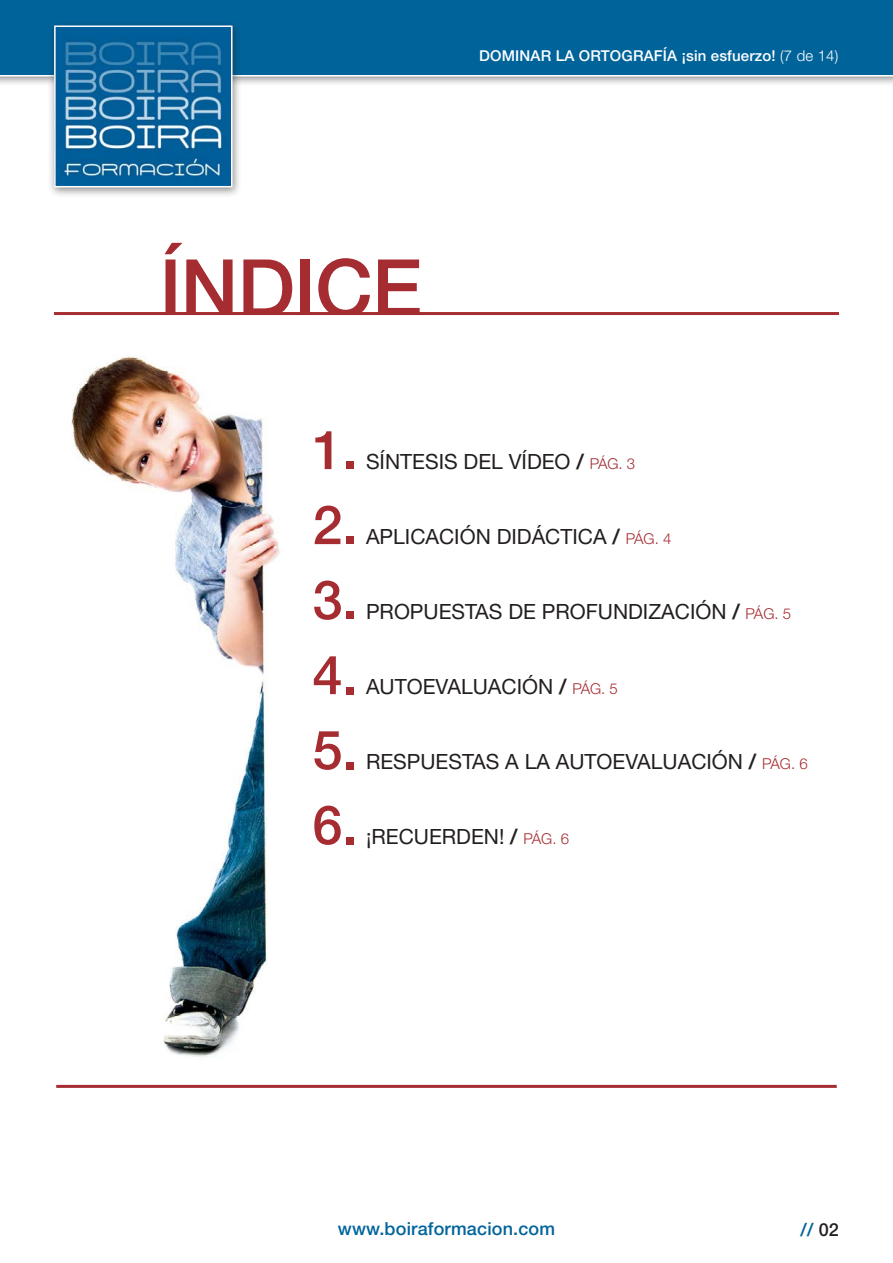
<style>
.page{position:relative;width:893px;height:1263px;background:#fff}
.page>*{position:absolute;margin:0;border:0;box-sizing:border-box;transform-origin:0 0}
.t1{font:500 79.8px "Helvetica Neue LT Std";letter-spacing:-.01em;color:#a52c31}
.t2{font:500 54px "Helvetica Neue LT Std";color:#a52c31}
.t3{font:21px "Helvetica Neue LT Std";color:#231f20}
.t4{font:500 18px "Helvetica Neue LT Std";letter-spacing:.01em;color:#00649b}
.t5{font:500 15px "Helvetica Neue LT Std";letter-spacing:.01em;color:#fff}
.s1{font-weight:300}
.s2{font-weight:500}
.s3{font-weight:300;font-size:15px;color:#a52c31}
.s4{color:#231f20}
</style>
<div class="page">
<div style="left:0;top:0;width:893px;height:87px;background:#231f20;opacity:.5"></div>
<div style="left:0;top:0;width:893px;height:76px;background:#00649b"></div>
<img style="left:71px;top:355px;width:209px;height:703px">
<div style="left:48px;top:19px;width:195px;height:178px;background:#231f20;opacity:.5"></div>
<img style="left:57px;top:29px;width:172px;height:155px">
<div style="left:54px;top:26px;width:178px;height:161px;border:2px solid #fff"></div>
<hr style="left:56px;top:1085px;width:781px;height:3px;background:#a52c31">
<hr style="left:54px;top:312px;width:785px;height:3px;background:#a52c31">
<p class="t5" style="left:479px;top:47px;width:361px">DOMINAR LA ORTOGRAFÍA ¡sin esfuerzo! <span class="s1">(7 de 14)</span></p>
<p class="t1" style="left:159px;top:241px;width:264px">ÍNDICE</p>
<p class="t2" style="left:313px;top:418px;width:46px">1.</p>
<p class="t3" style="left:366px;top:449px;width:271px">SÍNTESIS DEL VÍDEO <span class="s2">/</span> <span class="s3">PÁG. 3</span></p>
<p class="t2" style="left:313px;top:493px;width:46px">2.</p>
<p class="t3" style="left:366px;top:524px;width:307px">APLICACIÓN DIDÁCTICA <span class="s2">/</span> <span class="s3">PÁG. 4</span></p>
<p class="t2" style="left:313px;top:568px;width:46px">3.</p>
<p class="t3" style="left:366px;top:599px;width:427px">PROPUESTAS DE PROFUNDIZACIÓN <span class="s2">/</span> <span class="s3">PÁG. 5</span></p>
<p class="t2" style="left:313px;top:643px;width:46px">4.</p>
<p class="t3" style="left:366px;top:674px;width:253px">AUTOEVALUACIÓN <span class="s2">/</span> <span class="s3">PÁG. 5</span></p>
<p class="t2" style="left:313px;top:718px;width:46px">5.</p>
<p class="t2" style="left:313px;top:793px;width:46px">6.</p>
<p class="t3" style="left:366px;top:749px;width:443px">RESPUESTAS A LA AUTOEVALUACIÓN <span class="s2">/</span> <span class="s3">PÁG. 6</span></p>
<p class="t3" style="left:366px;top:824px;width:205px">¡RECUERDEN! <span class="s2">/</span> <span class="s3">PÁG. 6</span></p>
<p class="t4" style="left:338px;top:1218px;width:219px">www.boiraformacion.com</p>
<p class="t4" style="left:801px;top:1218px;width:40px">// <span class="s4">02</span></p>
</div>
